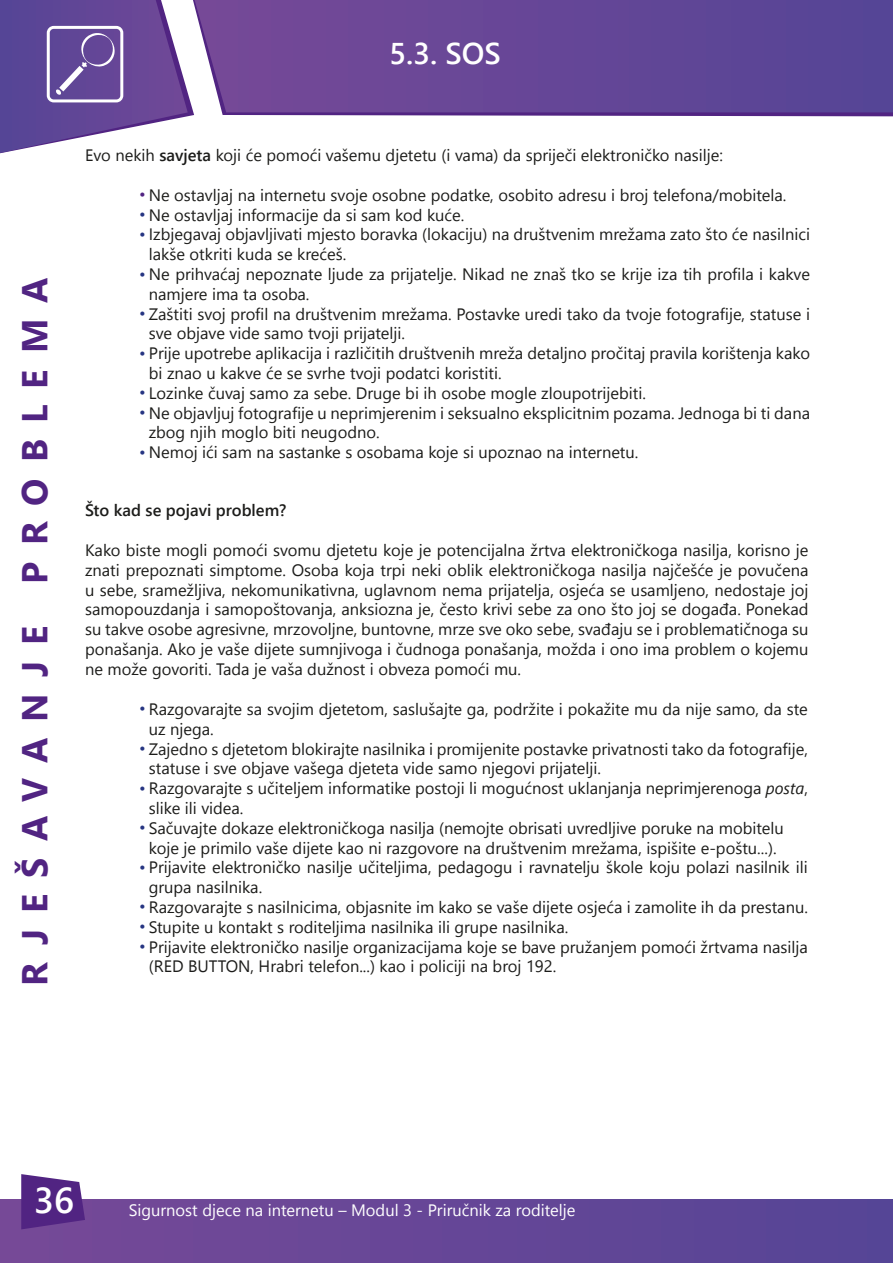
<style>
.page{position:relative;width:893px;height:1263px;background:#fff}
.page>*{position:absolute;margin:0;border:0;box-sizing:border-box;transform-origin:0 0}
.t1{font:700 36px "Segoe UI";letter-spacing:.45em;color:#512482}
.t2{font:600 36px "Segoe UI";color:#fff}
.t3{font:600 30px "Segoe UI";color:#fff}
.t4{font:16.5px/19.8px "Segoe UI";color:#1c1c1a;text-align:justify}
.t5{font:16.5px "Segoe UI";color:#fff}
.t6{font:600 16.5px "Segoe UI";color:#1c1c1a}
.s1{font-weight:600}
.s2{color:#512482}
.s3{color:#263582}
.s4{font-style:italic}
</style>
<div class="page">
<svg style="left:194px;top:0;width:699px;height:117px"></svg>
<div style="left:0;top:1199px;width:893px;height:64px;background:linear-gradient(to right,#764997,#554596)"></div>
<svg style="left:21px;top:1174px;width:64px;height:55px"></svg>
<svg style="left:0;top:0;width:194px;height:154px"></svg>
<h1 class="t1" style="left:6px;top:986px;width:710px;rotate:-90deg">RJEŠAVANJE PROBLEMA</h1>
<h2 class="t3" style="left:389px;top:29px;width:113px">5.3. SOS</h2>
<p class="t4" style="left:85px;top:145px;width:639px">Evo nekih <span class="s1">savjeta</span> koji će pomoći vašemu djetetu (i vama) da spriječi elektroničko nasilje:</p>
<p class="t4" style="left:139px;top:185px;width:649px"><span class="s2">•</span> Ne ostavljaj na internetu svoje osobne podatke, osobito adresu i broj telefona/mobitela.</p>
<p class="t4" style="left:139px;top:205px;width:327px"><span class="s3">•</span> Ne ostavljaj informacije da si sam kod kuće.</p>
<p class="t4" style="left:139px;top:224px;width:672px"><span class="s3">•</span> Izbjegavaj objavljivati mjesto boravka (lokaciju) na društvenim mrežama zato što će nasilnici</p>
<p class="t4" style="left:139px;top:264px;width:672px"><span class="s3">•</span> Ne prihvaćaj nepoznate ljude za prijatelje. Nikad ne znaš tko se krije iza tih profila i kakve</p>
<p class="t4" style="left:139px;top:304px;width:672px"><span class="s3">•</span> Zaštiti svoj profil na društvenim mrežama. Postavke uredi tako da tvoje fotografije, statuse i</p>
<p class="t4" style="left:139px;top:343px;width:672px"><span class="s3">•</span> Prije upotrebe aplikacija i različitih društvenih mreža detaljno pročitaj pravila korištenja kako</p>
<p class="t4" style="left:139px;top:383px;width:508px"><span class="s3">•</span> Lozinke čuvaj samo za sebe. Druge bi ih osobe mogle zloupotrijebiti.</p>
<p class="t4" style="left:139px;top:403px;width:672px"><span class="s3">•</span> Ne objavljuj fotografije u neprimjerenim i seksualno eksplicitnim pozama. Jednoga bi ti dana</p>
<p class="t4" style="left:139px;top:442px;width:501px"><span class="s3">•</span> Nemoj ići sam na sastanke s osobama koje si upoznao na internetu.</p>
<p class="t6" style="left:85px;top:497px;width:203px">Što kad se pojavi problem?</p>
<p class="t4" style="left:85px;top:540px;width:725px">Kako biste mogli pomoći svomu djetetu koje je potencijalna žrtva elektroničkoga nasilja, korisno je znati prepoznati simptome. Osoba koja trpi neki oblik elektroničkoga nasilja najčešće je povučena u sebe, sramežljiva, nekomunikativna, uglavnom nema prijatelja, osjeća se usamljeno, nedostaje joj samopouzdanja i samopoštovanja, anksiozna je, često krivi sebe za ono što joj se događa. Ponekad su takve osobe agresivne, mrzovoljne, buntovne, mrze sve oko sebe, svađaju se i problematičnoga su ponašanja. Ako je vaše dijete sumnjivoga i čudnoga ponašanja, možda i ono ima problem o kojemu ne može govoriti. Tada je vaša dužnost i obveza pomoći mu.</p>
<p class="t4" style="left:139px;top:699px;width:670px"><span class="s3">•</span> Razgovarajte sa svojim djetetom, saslušajte ga, podržite i pokažite mu da nije samo, da ste</p>
<p class="t4" style="left:139px;top:738px;width:670px"><span class="s3">•</span> Zajedno s djetetom blokirajte nasilnika i promijenite postavke privatnosti tako da fotografije,</p>
<p class="t4" style="left:139px;top:778px;width:670px"><span class="s3">•</span> Razgovarajte s učiteljem informatike postoji li mogućnost uklanjanja neprimjerenoga <span class="s4">posta</span>,</p>
<p class="t4" style="left:139px;top:818px;width:646px"><span class="s3">•</span> Sačuvajte dokaze elektroničkoga nasilja (nemojte obrisati uvredljive poruke na mobitelu</p>
<p class="t4" style="left:139px;top:857px;width:670px"><span class="s3">•</span> Prijavite elektroničko nasilje učiteljima, pedagogu i ravnatelju škole koju polazi nasilnik ili</p>
<p class="t4" style="left:139px;top:897px;width:670px"><span class="s3">•</span> Razgovarajte s nasilnicima, objasnite im kako se vaše dijete osjeća i zamolite ih da prestanu.</p>
<p class="t4" style="left:139px;top:917px;width:431px"><span class="s3">•</span> Stupite u kontakt s roditeljima nasilnika ili grupe nasilnika.</p>
<p class="t4" style="left:139px;top:936px;width:670px"><span class="s3">•</span> Prijavite elektroničko nasilje organizacijama koje se bave pružanjem pomoći žrtvama nasilja</p>
<p class="t4" style="left:149px;top:244px;width:199px">lakše otkriti kuda se krećeš.</p>
<p class="t4" style="left:149px;top:284px;width:162px">namjere ima ta osoba.</p>
<p class="t4" style="left:149px;top:323px;width:258px">sve objave vide samo tvoji prijatelji.</p>
<p class="t4" style="left:149px;top:363px;width:354px">bi znao u kakve će se svrhe tvoji podatci koristiti.</p>
<p class="t4" style="left:149px;top:422px;width:232px">zbog njih moglo biti neugodno.</p>
<p class="t4" style="left:149px;top:719px;width:66px">uz njega.</p>
<p class="t4" style="left:149px;top:758px;width:454px">statuse i sve objave vašega djeteta vide samo njegovi prijatelji.</p>
<p class="t4" style="left:149px;top:798px;width:96px">slike ili videa.</p>
<p class="t4" style="left:149px;top:837px;width:629px">koje je primilo vaše dijete kao ni razgovore na društvenim mrežama, ispišite e-poštu...).</p>
<p class="t4" style="left:149px;top:877px;width:115px">grupa nasilnika.</p>
<p class="t4" style="left:149px;top:956px;width:409px">(RED BUTTON, Hrabri telefon...) kao i policiji na broj 192.</p>
<h1 class="t2" style="left:34px;top:1171px;width:42px">36</h1>
<p class="t5" style="left:129px;top:1197px;width:448px">Sigurnost djece na internetu – Modul 3 - Priručnik za roditelje</p>
</div>
